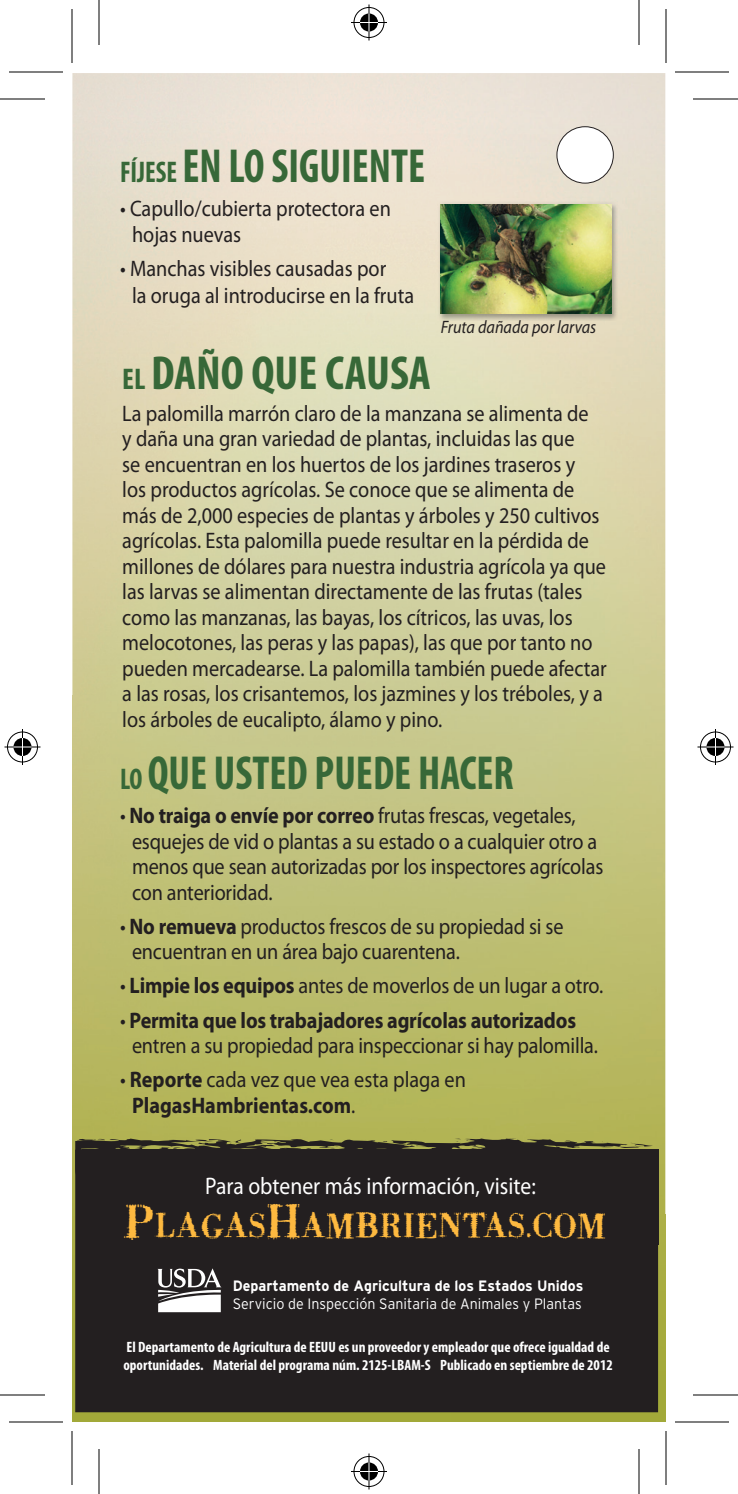
<style>
.page{position:relative;width:738px;height:1494px;background:#fff}
.page>*{position:absolute;margin:0;border:0;box-sizing:border-box;transform-origin:0 0}
.t1{font:700 condensed 48px "Myriad Pro";color:#376838;scale:.9 1}
.t2{font:700 condensed 48px "Myriad Pro";color:#376838}
.t3{font:39px "Badoni";letter-spacing:.015em;color:#fdb940;scale:.9 1}
.t4{font:24px "Myriad Pro";color:#fff;scale:.9 1}
.t5{font:22.5px/25.5px "Myriad Pro";color:#231f20;scale:.9 1}
.t6{font:700 22.5px/25.5px "Myriad Pro";color:#231f20;scale:.9 1}
.t7{font:italic 18px "Myriad Pro";color:#231f20;scale:.9 1}
.t8{font:700 condensed 15px/18px "Myriad Pro";color:#fff}
.t9{font:300 15px "Interstate";color:#fff;scale:.95 1}
.t10{font:700 15px "Interstate";color:#fff;scale:.95 1}
.s1{font-size:30px}
.s2{font-weight:700}
.s3{font-weight:400}
.s4{font-size:54px}
</style>
<div class="page">
<img style="left:449px;top:73px;width:216px;height:1141px">
<img style="left:72px;top:695px;width:378px;height:623px">
<img style="left:450px;top:1214px;width:215px;height:208px">
<img style="left:72px;top:1318px;width:378px;height:104px">
<div style="left:557px;top:127px;width:56px;height:56px;background:#fff;border-radius:50%"></div>
<div style="left:557px;top:126px;width:57px;height:57px;border:1px solid #231f20;border-radius:50%"></div>
<img style="left:438px;top:202px;width:180px;height:118px">
<img style="left:441px;top:204px;width:170px;height:110px">
<svg style="left:75px;top:1138px;width:583px;height:12px;background:#5c5a34"></svg>
<svg style="left:455px;top:1139px;width:6px;height:3px"></svg>
<svg style="left:379px;top:1141px;width:14px;height:3px"></svg>
<svg style="left:328px;top:1146px;width:9px;height:4px"></svg>
<svg style="left:268px;top:1147px;width:44px;height:3px"></svg>
<svg style="left:229px;top:1140px;width:16px;height:4px"></svg>
<svg style="left:195px;top:1140px;width:18px;height:2px"></svg>
<svg style="left:93px;top:1139px;width:13px;height:1px"></svg>
<svg style="left:619px;top:1143px;width:37px;height:7px"></svg>
<div style="left:76px;top:1150px;width:581px;height:262px;background:#231f20"></div>
<div style="left:75px;top:1150px;width:583px;height:262px;border:1px solid #231f20"></div>
<svg style="left:157px;top:1268px;width:65px;height:44px"></svg>
<hr style="left:0;top:98px;width:45px;height:2px;background:#000">
<hr style="left:693px;top:98px;width:45px;height:2px;background:#000">
<hr style="left:0;top:1394px;width:45px;height:2px;background:#000">
<hr style="left:693px;top:1394px;width:45px;height:2px;background:#000">
<hr style="left:98px;top:0;width:2px;height:45px;background:#000">
<hr style="left:98px;top:1449px;width:2px;height:45px;background:#000">
<hr style="left:638px;top:0;width:2px;height:45px;background:#000">
<hr style="left:638px;top:1449px;width:2px;height:45px;background:#000">
<hr style="left:9px;top:71px;width:54px;height:2px;background:#000">
<hr style="left:675px;top:71px;width:54px;height:2px;background:#000">
<hr style="left:9px;top:1421px;width:54px;height:2px;background:#000">
<hr style="left:675px;top:1421px;width:54px;height:2px;background:#000">
<hr style="left:71px;top:9px;width:2px;height:54px;background:#000">
<hr style="left:71px;top:1431px;width:2px;height:54px;background:#000">
<hr style="left:665px;top:9px;width:2px;height:54px;background:#000">
<hr style="left:665px;top:1431px;width:2px;height:54px;background:#000">
<div style="left:352px;top:6px;width:34px;height:33px;border:4px solid #fff;border-radius:50%"></div>
<hr style="left:351px;top:21px;width:36px;height:3px;background:#fff">
<hr style="left:367px;top:4px;width:4px;height:36px;background:#fff">
<div style="left:358px;top:12px;width:22px;height:21px;border:4px solid #fff;border-radius:50%"></div>
<div style="left:354px;top:7px;width:30px;height:31px;border:1px solid #000;border-radius:50%"></div>
<hr style="left:351px;top:22px;width:36px;height:1px;background:#000">
<hr style="left:368px;top:4px;width:2px;height:36px;background:#000">
<svg style="left:360px;top:14px;width:18px;height:18px"></svg>
<div style="left:352px;top:1455px;width:34px;height:33px;border:4px solid #fff;border-radius:50%"></div>
<hr style="left:351px;top:1470px;width:36px;height:3px;background:#fff">
<hr style="left:367px;top:1454px;width:4px;height:36px;background:#fff">
<div style="left:358px;top:1461px;width:22px;height:21px;border:4px solid #fff;border-radius:50%"></div>
<div style="left:354px;top:1456px;width:30px;height:31px;border:1px solid #000;border-radius:50%"></div>
<hr style="left:351px;top:1471px;width:36px;height:1px;background:#000">
<hr style="left:368px;top:1454px;width:2px;height:36px;background:#000">
<svg style="left:360px;top:1462px;width:18px;height:18px"></svg>
<div style="left:6px;top:730px;width:33px;height:34px;border:4px solid #fff;border-radius:50%"></div>
<hr style="left:4px;top:745px;width:36px;height:4px;background:#fff">
<hr style="left:21px;top:729px;width:3px;height:36px;background:#fff">
<div style="left:12px;top:736px;width:21px;height:22px;border:4px solid #fff;border-radius:50%"></div>
<div style="left:7px;top:732px;width:31px;height:30px;border:1px solid #000;border-radius:50%"></div>
<hr style="left:4px;top:746px;width:36px;height:2px;background:#000">
<hr style="left:22px;top:729px;width:1px;height:36px;background:#000">
<svg style="left:14px;top:738px;width:18px;height:18px"></svg>
<div style="left:699px;top:730px;width:33px;height:34px;border:4px solid #fff;border-radius:50%"></div>
<hr style="left:698px;top:745px;width:36px;height:4px;background:#fff">
<hr style="left:714px;top:729px;width:3px;height:36px;background:#fff">
<div style="left:705px;top:736px;width:21px;height:22px;border:4px solid #fff;border-radius:50%"></div>
<div style="left:700px;top:732px;width:31px;height:30px;border:1px solid #000;border-radius:50%"></div>
<hr style="left:698px;top:746px;width:36px;height:2px;background:#000">
<hr style="left:715px;top:729px;width:1px;height:36px;background:#000">
<svg style="left:706px;top:738px;width:18px;height:18px"></svg>
<h1 class="t1" style="left:120px;top:136px;width:341px"><span class="s1">FÍJESE</span> EN LO SIGUIENTE</h1>
<p class="t5" style="left:132px;top:195px;width:289px;text-indent:-12px">• Capullo/cubierta protectora en hojas nuevas</p>
<p class="t5" style="left:132px;top:254px;width:315px;line-height:27px;text-indent:-12px">• Manchas visibles causadas por<br>la oruga al introducirse en la fruta</p>
<p class="t7" style="left:441px;top:316px;width:174px">Fruta dañada por larvas</p>
<h1 class="t2" style="left:122px;top:343px;width:310px"><span class="s1">EL</span> DAÑO QUE CAUSA</h1>
<p class="t5" style="left:122px;top:400px;width:540px">La palomilla marrón claro de la manzana se alimenta de<br>y daña una gran variedad de plantas, incluidas las que<br>se encuentran en los huertos de los jardines traseros y<br>los productos agrícolas. Se conoce que se alimenta de más de 2,000 especies de plantas y árboles y 250 cultivos agrícolas. Esta palomilla puede resultar en la pérdida de millones de dólares para nuestra industria agrícola ya que las larvas se alimentan directamente de las frutas (tales como las manzanas, las bayas, los cítricos, las uvas, los melocotones, las peras y las papas), las que por tanto no pueden mercadearse. La palomilla también puede afectar a las rosas, los crisantemos, los jazmines y los tréboles, y a los árboles de eucalipto, álamo y pino.</p>
<h1 class="t1" style="left:120px;top:743px;width:439px"><span class="s1">LO</span> QUE USTED PUEDE HACER</h1>
<p class="t5" style="left:132px;top:802px;width:525px;text-indent:-12px">• <span class="s2">No traiga o envíe por correo</span> frutas frescas, vegetales, esquejes de vid o plantas a su estado o a cualquier otro a menos que sean autorizadas por los inspectores agrícolas con anterioridad.</p>
<p class="t5" style="left:132px;top:913px;width:481px;text-indent:-12px">• <span class="s2">No remueva</span> productos frescos de su propiedad si se encuentran en un área bajo cuarentena.</p>
<p class="t5" style="left:120px;top:973px;width:538px">• <span class="s2">Limpie los equipos</span> antes de moverlos de un lugar a otro.</p>
<p class="t5" style="left:132px;top:1007px;width:519px;text-indent:-12px">• <span class="s2">Permita que los trabajadores agrícolas autorizados </span>entren a su propiedad para inspeccionar si hay palomilla.</p>
<p class="t6" style="left:132px;top:1066px;width:373px;text-indent:-12px"><span class="s3">•</span> Reporte <span class="s3">cada vez que vea esta plaga en<br></span>PlagasHambrientas.com<span class="s3">.</span></p>
<p class="t4" style="left:205px;top:1171px;width:369px">Para obtener más información, visite:</p>
<h2 class="t3" style="left:124px;top:1203px;width:537px"><span class="s4">P</span>LAGAS<span class="s4">H</span>AMBRIENTAS.COM</h2>
<p class="t10" style="left:233px;top:1278px;width:371px">Departamento de Agricultura de los Estados Unidos</p>
<p class="t9" style="left:233px;top:1296px;width:369px">Servicio de Inspección Sanitaria de Animales y Plantas</p>
<p class="t8" style="left:123px;top:1337px;width:491px">El Departamento de Agricultura de EEUU es un proveedor y empleador que ofrece igualdad de oportunidades. Material del programa núm. 2125-LBAM-S Publicado en septiembre de 2012</p>
</div>
